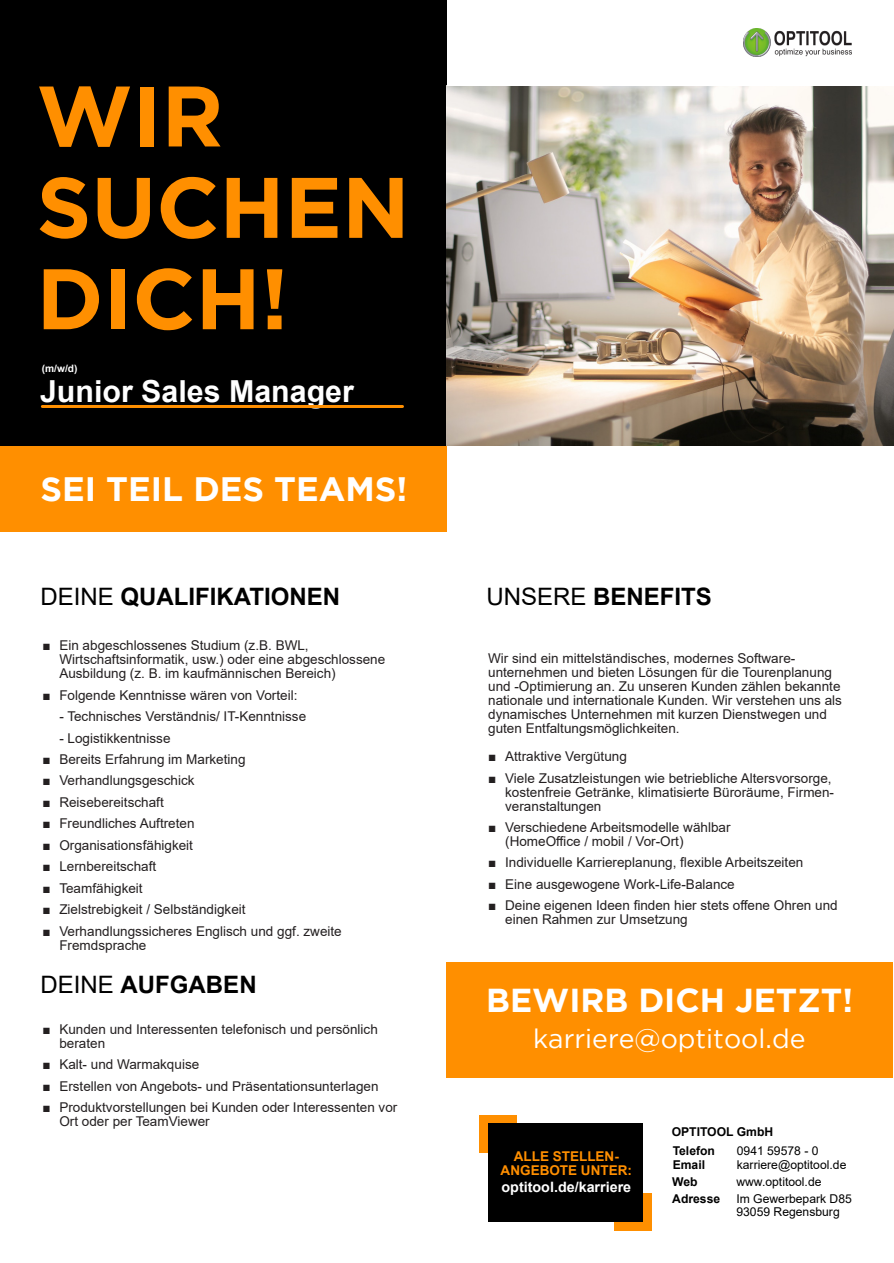
<style>
.page{position:relative;width:894px;height:1263px;background:#fff}
.page>*{position:absolute;margin:0;border:0;box-sizing:border-box;transform-origin:0 0}
.t1{font:700 85.65px/91.3px "Gotham";color:#ff8f00}
.t2{font:700 33.75px "Gotham";color:#fff}
.t3{font:700 33.15px "Gotham";color:#fff}
.t4{font:700 30.3px "Arial";color:#fff}
.t5{font:26.55px "Gotham";color:#fff}
.t6{font:700 24px "Arial";color:#000}
.t7{font:700 14.25px "Arial";color:#fff}
.t8{font:13.5px/14px "Arial";color:#231f20}
.t9{font:700 13.5px/14px "Arial";color:#ff8f00;text-align:center}
.t10{font:12.15px/12.6px "Arial";color:#000}
.t11{font:700 12.15px/18.6px "Arial";color:#000}
.t12{font:700 10.2px "Arial";color:#fff}
.s1{font-weight:400}
</style>
<div class="page">
<div style="left:0;top:0;width:446px;height:532px;background:#000"></div>
<img style="left:446px;top:85px;width:447px;height:361px">
<div style="left:0;top:446px;width:446px;height:86px;background:#ff8f00"></div>
<div style="left:446px;top:963px;width:446px;height:115px;background:#ff8f00"></div>
<div style="left:479px;top:1115px;width:37px;height:37px;background:#ff8f00"></div>
<div style="left:614px;top:1193px;width:37px;height:37px;background:#ff8f00"></div>
<div style="left:488px;top:1123px;width:155px;height:99px;background:#000"></div>
<hr style="left:42px;top:405px;width:360px;height:3px;background:#ff8f00">
<img style="left:743px;top:29px;width:108px;height:27px">
<h1 class="t1" style="left:36px;top:76px;width:374px">WIR<br>SUCHEN<br>DICH!</h1>
<p class="t12" style="left:42px;top:364px;width:37px">(m/w/d)</p>
<h3 class="t4" style="left:40px;top:380px;width:315px">Junior Sales Manager</h3>
<h2 class="t2" style="left:40px;top:476px;width:368px">SEI TEIL DES TEAMS!</h2>
<h3 class="t6" style="left:40px;top:587px;width:301px"><span class="s1">DEINE</span> QUALIFIKATIONEN</h3>
<p class="t8" style="left:59px;top:640px;width:327px;text-indent:-17px">■ Ein abgeschlossenes Studium (z.B. BWL,<br>Wirtschaftsinformatik, usw.) oder eine abgeschlossene<br>Ausbildung (z. B. im kaufmännischen Bereich)</p>
<p class="t8" style="left:42px;top:689px;width:256px">■ Folgende Kenntnisse wären von Vorteil:</p>
<p class="t8" style="left:59px;top:711px;width:248px">- Technisches Verständnis/ IT-Kenntnisse</p>
<p class="t8" style="left:59px;top:732px;width:113px">- Logistikkentnisse</p>
<p class="t8" style="left:42px;top:753px;width:205px">■ Bereits Erfahrung im Marketing</p>
<p class="t8" style="left:42px;top:775px;width:154px">■ Verhandlungsgeschick</p>
<p class="t8" style="left:42px;top:796px;width:123px">■ Reisebereitschaft</p>
<p class="t8" style="left:42px;top:818px;width:154px">■ Freundliches Auftreten</p>
<p class="t8" style="left:42px;top:839px;width:152px">■ Organisationsfähigkeit</p>
<p class="t8" style="left:42px;top:861px;width:115px">■ Lernbereitschaft</p>
<p class="t8" style="left:42px;top:882px;width:102px">■ Teamfähigkeit</p>
<p class="t8" style="left:42px;top:904px;width:205px">■ Zielstrebigkeit / Selbständigkeit</p>
<p class="t8" style="left:59px;top:925px;width:284px;text-indent:-17px">■ Verhandlungssicheres Englisch und ggf. zweite<br>Fremdsprache</p>
<h3 class="t6" style="left:40px;top:976px;width:218px"><span class="s1">DEINE</span> AUFGABEN</h3>
<p class="t8" style="left:59px;top:1023px;width:320px;text-indent:-17px">■ Kunden und Interessenten telefonisch und persönlich beraten</p>
<p class="t8" style="left:42px;top:1059px;width:158px">■ Kalt- und Warmakquise</p>
<p class="t8" style="left:42px;top:1080px;width:337px">■ Erstellen von Angebots- und Präsentationsunterlagen</p>
<p class="t8" style="left:59px;top:1101px;width:339px;text-indent:-17px">■ Produktvorstellungen bei Kunden oder Interessenten vor<br>Ort oder per TeamViewer</p>
<h3 class="t6" style="left:486px;top:588px;width:227px"><span class="s1">UNSERE</span> BENEFITS</h3>
<p class="t8" style="left:488px;top:652px;width:355px">Wir sind ein mittelständisches, modernes Software&shy;unternehmen und bieten Lösungen für die Tourenplanung und -Optimierung an. Zu unseren Kunden zählen bekannte nationale und internationale Kunden. Wir verstehen uns als dynamisches Unternehmen mit kurzen Dienstwegen und guten Entfaltungsmöglichkeiten.</p>
<p class="t8" style="left:488px;top:751px;width:140px">■ Attraktive Vergütung</p>
<p class="t8" style="left:505px;top:772px;width:330px;text-indent:-17px">■ Viele Zusatzleistungen wie betriebliche Altersvorsorge, kostenfreie Getränke, klimatisierte Büroräume, Firmen&shy;veranstaltungen</p>
<p class="t8" style="left:505px;top:822px;width:227px;text-indent:-17px">■ Verschiedene Arbeitsmodelle wählbar (HomeOffice / mobil / Vor-Ort)</p>
<p class="t8" style="left:488px;top:857px;width:316px">■ Individuelle Karriereplanung, flexible Arbeitszeiten</p>
<p class="t8" style="left:488px;top:878px;width:248px">■ Eine ausgewogene Work-Life-Balance</p>
<p class="t8" style="left:505px;top:900px;width:334px;text-indent:-17px">■ Deine eigenen Ideen finden hier stets offene Ohren und einen Rahmen zur Umsetzung</p>
<h3 class="t3" style="left:486px;top:987px;width:368px">BEWIRB DICH JETZT!</h3>
<h3 class="t5" style="left:533px;top:1029px;width:274px">karriere@optitool.de</h3>
<p class="t9" style="left:500px;top:1150px;width:133px">ALLE STELLEN-<br>ANGEBOTE UNTER:</p>
<p class="t7" style="left:501px;top:1181px;width:131px">optitool.de/karriere</p>
<p class="t11" style="left:671px;top:1124px;width:103px">OPTITOOL GmbH<br>Telefon</p>
<p class="t10" style="left:736px;top:1145px;width:83px">0941 59578 - 0</p>
<p class="t11" style="left:672px;top:1157px;width:34px">Email</p>
<p class="t10" style="left:736px;top:1160px;width:111px">karriere@optitool.de</p>
<p class="t11" style="left:672px;top:1190px;width:49px">Adresse</p>
<p class="t10" style="left:736px;top:1193px;width:117px">Im Gewerbepark D85<br>93059 Regensburg</p>
<p class="t11" style="left:672px;top:1174px;width:27px">Web</p>
<p class="t10" style="left:736px;top:1177px;width:87px">www.optitool.de</p>
</div>
